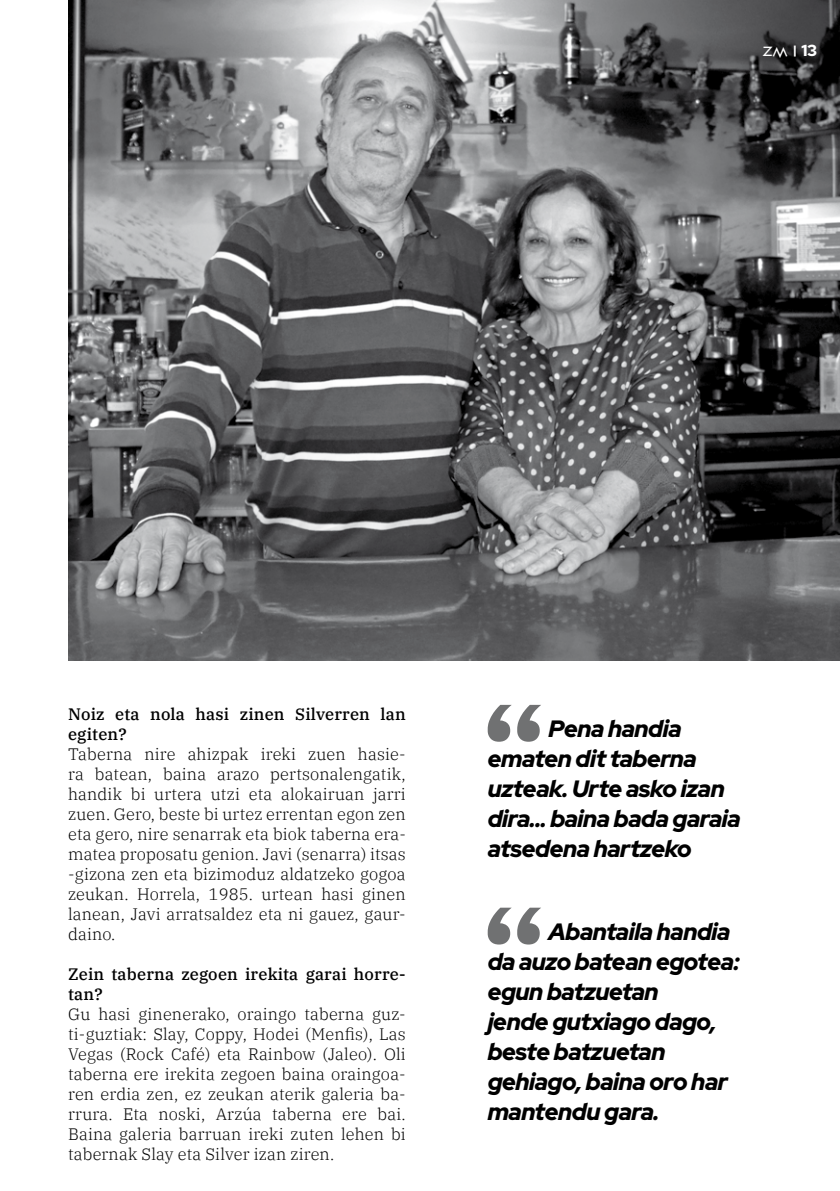
<style>
.page{position:relative;width:840px;height:1191px;background:#fff}
.page>*{position:absolute;margin:0;border:0;box-sizing:border-box;transform-origin:0 0}
.t1{font:italic 900 23.6px/30px "Red Hat Display";letter-spacing:-.02em;color:#000}
.t2{font:300 16.4px/20px "IBM Plex Serif";letter-spacing:.01em;color:#000;text-align:justify}
.t3{font:500 16.4px/20px "IBM Plex Serif";letter-spacing:.01em;color:#000}
.t4{font:300 16px "Variex";color:#fff}
.s1{font-family:"Red Hat Display";font-weight:900}
</style>
<div class="page">
<img style="left:68px;top:0;width:771px;height:660px">
<svg style="left:487px;top:705px;width:54px;height:36px"></svg>
<svg style="left:487px;top:907px;width:54px;height:37px"></svg>
<p class="t4" style="left:761px;top:39px;width:57px">ZM <sup>|</sup> <span class="s1">13</span></p>
<p class="t3" style="left:68px;top:703px;width:339px">Noiz eta nola hasi zinen Silverren lan egiten?</p>
<p class="t2" style="left:68px;top:743px;width:339px">Taberna nire ahizpak ireki zuen hasie&shy;ra batean, baina arazo pertsonalengatik, handik bi urtera utzi eta alokairuan jarri zuen. Gero, beste bi urtez errentan egon zen eta gero, nire senarrak eta biok taberna era&shy;matea proposatu genion. Javi (senarra) itsas -gizona zen eta bizimoduz aldatzeko gogoa zeukan. Horrela, 1985. urtean hasi ginen lanean, Javi arratsaldez eta ni gauez, gaur&shy;daino.</p>
<p class="t3" style="left:68px;top:963px;width:339px">Zein taberna zegoen irekita garai horre&shy;tan?</p>
<p class="t2" style="left:68px;top:1003px;width:339px">Gu hasi ginenerako, oraingo taberna guz&shy;ti-guztiak: Slay, Coppy, Hodei (Menfis), Las Vegas (Rock Café) eta Rainbow (Jaleo). Oli taberna ere irekita zegoen baina oraingoa&shy;ren erdia zen, ez zeukan aterik galeria ba&shy;rrura. Eta noski, Arzúa taberna ere bai.<br>Baina galeria barruan ireki zuten lehen bi tabernak Slay eta Silver izan ziren.</p>
<h1 class="t1" style="left:487px;top:713px;width:254px;text-indent:61px">Pena handia ematen dit taberna uzteak. Urte asko izan dira... baina bada garaia atsedena hartzeko</h1>
<h1 class="t1" style="left:487px;top:916px;width:253px;text-indent:61px">Abantaila handia da auzo batean egotea: egun batzuetan<br>jende gutxiago dago, beste batzuetan gehiago, baina oro har mantendu gara.</h1>
</div>
